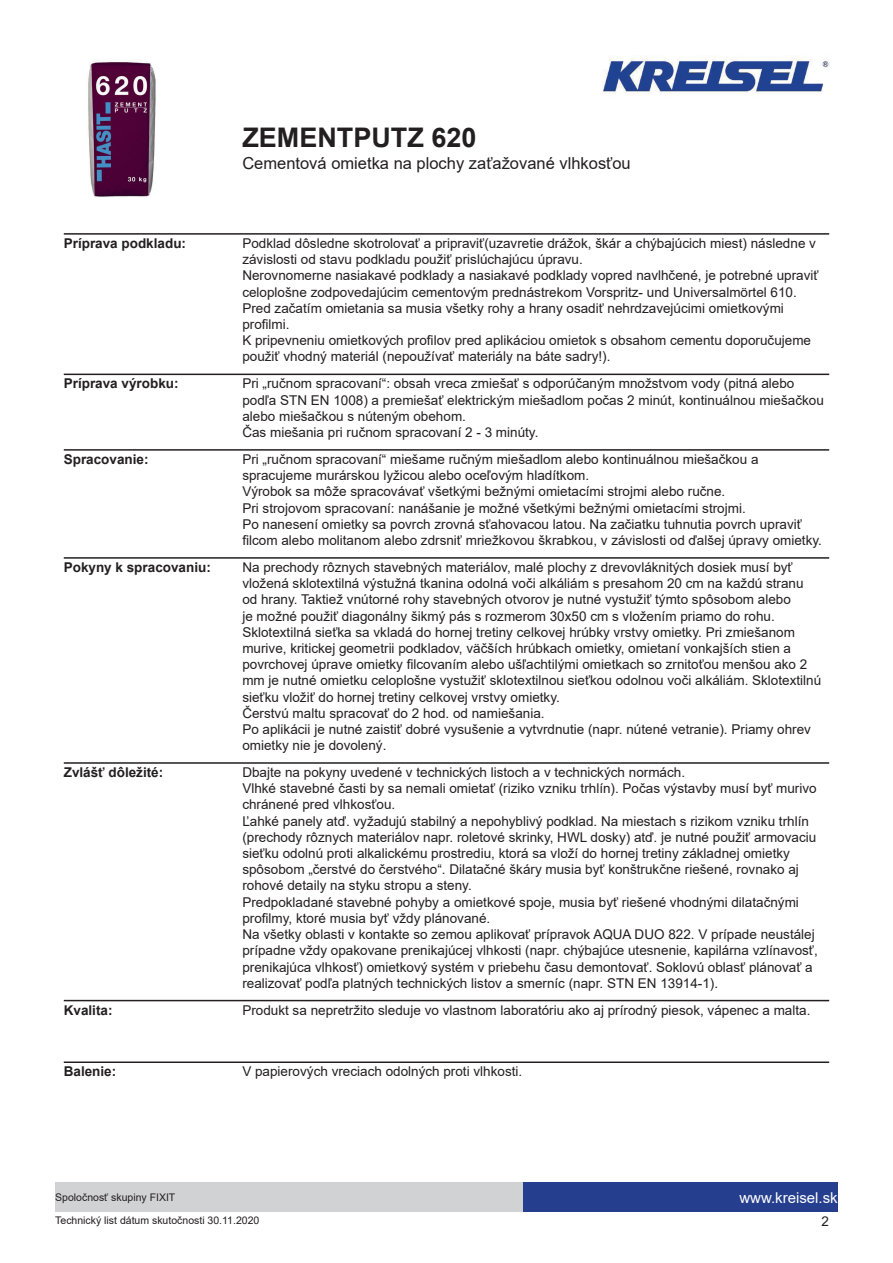
<style>
.page{position:relative;width:893px;height:1263px;background:#fff}
.page>*{position:absolute;margin:0;border:0;box-sizing:border-box;transform-origin:0 0}
.t1{font:700 27px "Arial";color:#231f20}
.t2{font:16.5px "Arial";color:#231f20}
.t3{font:15px "Arial";color:#fff}
.t4{font:13.5px/16.2px "Arial";color:#231f20}
.t5{font:700 13.5px "Arial";color:#231f20}
.t6{font:10.5px "Arial";color:#231f20}
</style>
<div class="page">
<img style="left:88px;top:61px;width:68px;height:136px">
<img style="left:602px;top:55px;width:227px;height:39px">
<div style="left:523px;top:1182px;width:315px;height:30px;background:#253f8e"></div>
<div style="left:55px;top:1182px;width:468px;height:30px;background:#d1d2d4"></div>
<hr style="left:64px;top:233px;width:765px;height:2px;background:#231f20">
<hr style="left:64px;top:374px;width:765px;height:1px;background:#231f20">
<hr style="left:64px;top:449px;width:765px;height:2px;background:#231f20">
<hr style="left:64px;top:557px;width:765px;height:2px;background:#231f20">
<hr style="left:64px;top:762px;width:765px;height:2px;background:#231f20">
<hr style="left:64px;top:1000px;width:765px;height:1px;background:#231f20">
<hr style="left:64px;top:1061px;width:765px;height:2px;background:#231f20">
<h1 class="t1" style="left:242px;top:119px;width:236px">ZEMENTPUTZ 620</h1>
<p class="t2" style="left:242px;top:152px;width:390px">Cementová omietka na plochy zaťažované vlhkosťou</p>
<p class="t5" style="left:64px;top:234px;width:124px">Príprava podkladu:</p>
<p class="t4" style="left:242px;top:235px;width:578px">Podklad dôsledne skotrolovať a pripraviť(uzavretie drážok, škár a chýbajúcich miest) následne v závislosti od stavu podkladu použiť prislúchajúcu úpravu.<br>Nerovnomerne nasiakavé podklady a nasiakavé podklady vopred navlhčené, je potrebné upraviť celoplošne zodpovedajúcim cementovým prednástrekom Vorspritz- und Universalmörtel 610.<br>Pred začatím omietania sa musia všetky rohy a hrany osadiť nehrdzavejúcimi omietkovými profilmi.<br>K pripevneniu omietkových profilov pred aplikáciou omietok s obsahom cementu doporučujeme použiť vhodný materiál (nepoužívať materiály na báte sadry!).</p>
<p class="t5" style="left:64px;top:374px;width:116px">Príprava výrobku:</p>
<p class="t4" style="left:242px;top:375px;width:583px">Pri „ručnom spracovaní“: obsah vreca zmiešať s odporúčaným množstvom vody (pitná alebo podľa STN EN 1008) a premiešať elektrickým miešadlom počas 2 minút, kontinuálnou miešačkou alebo miešačkou s núteným obehom.<br>Čas miešania pri ručnom spracovaní 2 - 3 minúty.</p>
<p class="t5" style="left:64px;top:450px;width:86px">Spracovanie:</p>
<p class="t4" style="left:242px;top:451px;width:581px">Pri „ručnom spracovaní“ miešame ručným miešadlom alebo kontinuálnou miešačkou a spracujeme murárskou lyžicou alebo oceľovým hladítkom.<br>Výrobok sa môže spracovávať všetkými bežnými omietacími strojmi alebo ručne.<br>Pri strojovom spracovaní: nanášanie je možné všetkými bežnými omietacími strojmi.<br>Po nanesení omietky sa povrch zrovná sťahovacou latou. Na začiatku tuhnutia povrch upraviť filcom alebo molitanom alebo zdrsniť mriežkovou škrabkou, v závislosti od ďalšej úpravy omietky.</p>
<p class="t5" style="left:64px;top:558px;width:149px">Pokyny k spracovaniu:</p>
<p class="t4" style="left:242px;top:559px;width:580px">Na prechody rôznych stavebných materiálov, malé plochy z drevovláknitých dosiek musí byť vložená sklotextilná výstužná tkanina odolná voči alkáliám s presahom 20 cm na každú stranu od hrany. Taktiež vnútorné rohy stavebných otvorov je nutné vystužiť týmto spôsobom alebo<br>je možné použiť diagonálny šikmý pás s rozmerom 30x50 cm s vložením priamo do rohu.<br>Sklotextilná sieťka sa vkladá do hornej tretiny celkovej hrúbky vrstvy omietky. Pri zmiešanom murive, kritickej geometrii podkladov, väčších hrúbkach omietky, omietaní vonkajších stien a povrchovej úprave omietky filcovaním alebo ušľachtilými omietkach so zrnitoťou menšou ako 2 mm je nutné omietku celoplošne vystužiť sklotextilnou sieťkou odolnou voči alkáliám. Sklotextilnú sieťku vložiť do hornej tretiny celkovej vrstvy omietky.<br>Čerstvú maltu spracovať do 2 hod. od namiešania.<br>Po aplikácii je nutné zaistiť dobré vysušenie a vytvrdnutie (napr. nútené vetranie). Priamy ohrev omietky nie je dovolený.</p>
<p class="t5" style="left:64px;top:763px;width:101px">Zvlášť dôležité:</p>
<p class="t4" style="left:242px;top:764px;width:577px">Dbajte na pokyny uvedené v technických listoch a v technických normách.<br>Vlhké stavebné časti by sa nemali omietať (riziko vzniku trhlín). Počas výstavby musí byť murivo chránené pred vlhkosťou.<br>Ľahké panely atď. vyžadujú stabilný a nepohyblivý podklad. Na miestach s rizikom vzniku trhlín (prechody rôznych materiálov napr. roletové skrinky, HWL dosky) atď. je nutné použiť armovaciu sieťku odolnú proti alkalickému prostrediu, ktorá sa vloží do hornej tretiny základnej omietky spôsobom „čerstvé do čerstvého“. Dilatačné škáry musia byť konštrukčne riešené, rovnako aj rohové detaily na styku stropu a steny.<br>Predpokladané stavebné pohyby a omietkové spoje, musia byť riešené vhodnými dilatačnými profilmy, ktoré musia byť vždy plánované.<br>Na všetky oblasti v kontakte so zemou aplikovať prípravok AQUA DUO 822. V prípade neustálej prípadne vždy opakovane prenikajúcej vlhkosti (napr. chýbajúce utesnenie, kapilárna vzlínavosť, prenikajúca vlhkosť) omietkový systém v priebehu času demontovať. Soklovú oblasť plánovať a realizovať podľa platných technických listov a smerníc (napr. STN EN 13914-1).</p>
<p class="t5" style="left:64px;top:1000px;width:50px">Kvalita:</p>
<p class="t4" style="left:242px;top:1002px;width:569px">Produkt sa nepretržito sleduje vo vlastnom laboratóriu ako aj prírodný piesok, vápenec a malta.</p>
<p class="t5" style="left:64px;top:1062px;width:54px">Balenie:</p>
<p class="t4" style="left:242px;top:1063px;width:281px">V papierových vreciach odolných proti vlhkosti.</p>
<p class="t6" style="left:55px;top:1190px;width:122px">Spoločnosť skupiny FIXIT</p>
<p class="t3" style="left:739px;top:1187px;width:100px">www.kreisel.sk</p>
<p class="t6" style="left:55px;top:1213px;width:206px">Technický list dátum skutočnosti 30.11.2020</p>
<p class="t4" style="left:821px;top:1213px;width:9px">2</p>
</div>
